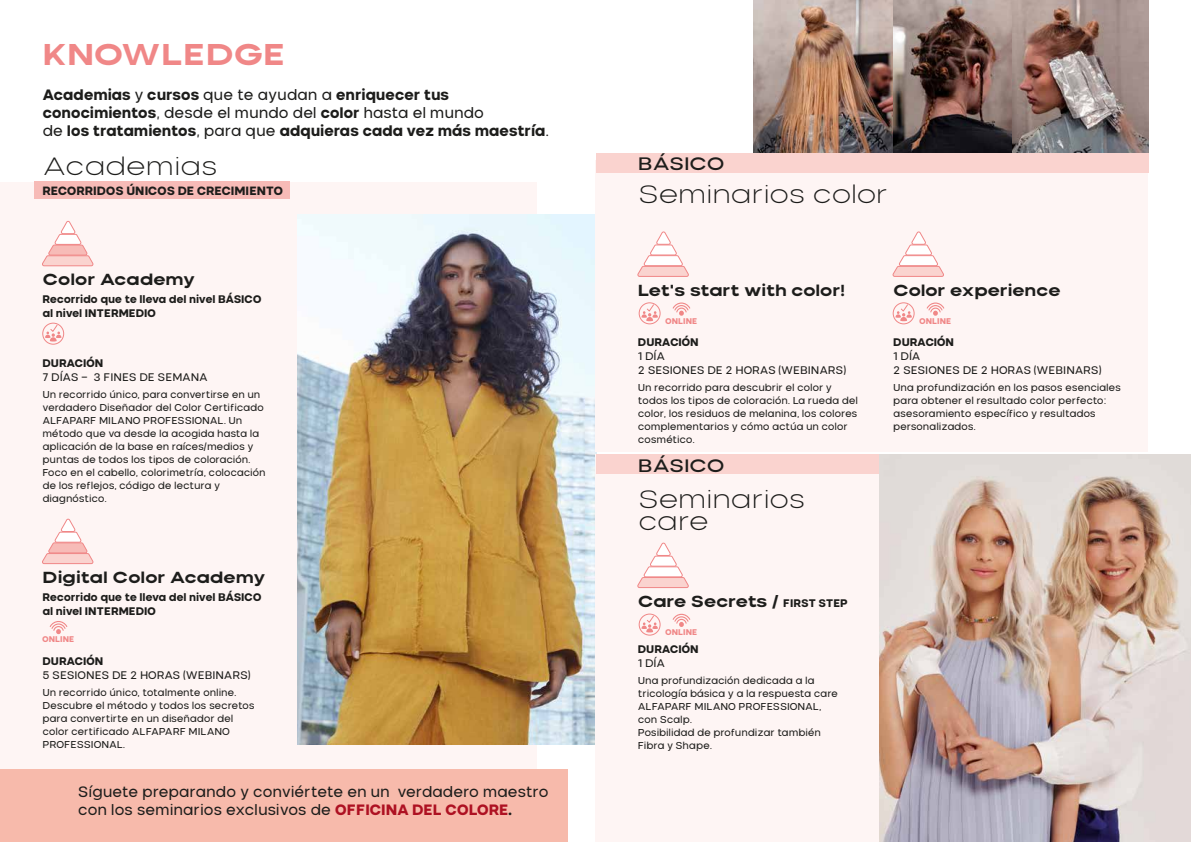
<style>
.page{position:relative;width:1191px;height:842px;background:#fff}
.page>*{position:absolute;margin:0;border:0;box-sizing:border-box;transform-origin:0 0}
.t1{font:800 expanded 30px "Nominee";letter-spacing:-.01em;color:#f08787}
.t2{font:200 expanded 25px/22px "Nominee";letter-spacing:-.045em;color:#1d1d1b}
.t3{font:500 expanded 18px "Nominee";letter-spacing:-.03em;color:#1d1d1b}
.t4{font:800 expanded 16px "Nominee";letter-spacing:-.03em;color:#1d1d1b}
.t5{font:800 15px/18px "Nominee";letter-spacing:-.025em;color:#1d1d1b}
.t6{font:500 15px/18px "Nominee";letter-spacing:-.03em;color:#1d1d1b}
.t7{font:800 12px "Nominee";letter-spacing:-.01em;color:#1d1d1b}
.t8{font:800 11px/14px "Nominee";letter-spacing:-.025em;color:#1d1d1b}
.t9{font:500 11px/14px "Nominee";letter-spacing:-.02em;color:#1d1d1b}
.t10{font:500 10px/13px "Nominee";letter-spacing:-.03em;color:#1d1d1b}
.t11{font:800 8.2px "Nominee";letter-spacing:.01em;color:#f08787}
.s1{font-weight:500}
.s2{font-weight:800;color:#ae1122}
.s3{font-weight:800}
.s4{font-stretch:normal;font-size:11px}
</style>
<div class="page">
<div style="left:0;top:182px;width:537px;height:615px;background:#fef5f4"></div>
<svg style="left:42px;top:221px;width:51px;height:45px"></svg>
<svg style="left:42px;top:518px;width:51px;height:46px"></svg>
<img style="left:298px;top:214px;width:298px;height:530px">
<div style="left:35px;top:182px;width:255px;height:17px;background:#f7bbb7"></div>
<div style="left:0;top:770px;width:567px;height:72px;background:#f7baab"></div>
<div style="left:595px;top:160px;width:553px;height:292px;background:#fef5f4"></div>
<div style="left:595px;top:454px;width:289px;height:388px;background:#fef5f4"></div>
<svg style="left:637px;top:231px;width:52px;height:46px"></svg>
<svg style="left:892px;top:231px;width:52px;height:46px"></svg>
<svg style="left:637px;top:542px;width:51px;height:46px"></svg>
<img style="left:753px;top:0;width:140px;height:153px">
<img style="left:893px;top:0;width:119px;height:153px">
<img style="left:1012px;top:0;width:136px;height:153px">
<div style="left:596px;top:454px;width:288px;height:20px;background:#fad3cf"></div>
<img style="left:879px;top:454px;width:312px;height:388px">
<div style="left:596px;top:153px;width:552px;height:20px;background:#fad3cf"></div>
<svg style="left:50px;top:621px;width:17px;height:13px"></svg>
<svg style="left:45px;top:324px;width:16px;height:18px"></svg>
<div style="left:42px;top:323px;width:22px;height:21px;border:1px solid #f08787;border-radius:50%"></div>
<svg style="left:672px;top:302px;width:18px;height:14px"></svg>
<svg style="left:641px;top:304px;width:17px;height:17px"></svg>
<div style="left:639px;top:302px;width:21px;height:22px;border:1px solid #f08787;border-radius:50%"></div>
<svg style="left:672px;top:614px;width:18px;height:13px"></svg>
<svg style="left:641px;top:615px;width:17px;height:18px"></svg>
<div style="left:639px;top:614px;width:21px;height:21px;border:1px solid #f08787;border-radius:50%"></div>
<svg style="left:926px;top:302px;width:18px;height:14px"></svg>
<svg style="left:895px;top:304px;width:17px;height:17px"></svg>
<div style="left:893px;top:302px;width:21px;height:22px;border:1px solid #f08787;border-radius:50%"></div>
<h1 class="t1" style="left:42px;top:36px;width:244px">KNOWLEDGE</h1>
<h3 class="t5" style="left:42px;top:86px;width:508px">Academias <span class="s1">y</span> cursos <span class="s1">que te ayudan a</span> enriquecer tus conocimientos<span class="s1">, desde el mundo del</span> color <span class="s1">hasta el mundo<br>de</span> los tratamientos<span class="s1">, para que</span> adquieras cada vez más maestría<span class="s1">.</span></h3>
<h2 class="t2" style="left:42px;top:154px;width:177px">Academias</h2>
<p class="t7" style="left:42px;top:183px;width:242px">RECORRIDOS ÚNICOS DE CRECIMIENTO</p>
<h3 class="t4" style="left:42px;top:270px;width:154px">Color Academy</h3>
<p class="t8" style="left:42px;top:292px;width:221px">Recorrido que te lleva del nivel BÁSICO al nivel INTERMEDIO</p>
<p class="t8" style="left:42px;top:356px;width:62px">DURACIÓN</p>
<p class="t9" style="left:42px;top:370px;width:167px">7 DÍAS – 3 FINES DE SEMANA</p>
<p class="t10" style="left:42px;top:388px;width:225px">Un recorrido único, para convertirse en un verdadero Diseñador del Color Certificado ALFAPARF MILANO PROFESSIONAL. Un método que va desde la acogida hasta la aplicación de la base en raíces/medios y puntas de todos los tipos de coloración.<br>Foco en el cabello, colorimetría, colocación de los reflejos, código de lectura y diagnóstico.</p>
<h3 class="t4" style="left:42px;top:567px;width:224px">Digital Color Academy</h3>
<p class="t8" style="left:42px;top:590px;width:221px">Recorrido que te lleva del nivel BÁSICO al nivel INTERMEDIO</p>
<p class="t8" style="left:42px;top:654px;width:62px">DURACIÓN</p>
<p class="t9" style="left:42px;top:668px;width:210px">5 SESIONES DE 2 HORAS (WEBINARS)</p>
<p class="t10" style="left:42px;top:686px;width:214px">Un recorrido único, totalmente online.<br>Descubre el método y todos los secretos para convertirte en un diseñador del color certificado ALFAPARF MILANO PROFESSIONAL.</p>
<p class="t11" style="left:42px;top:634px;width:33px">ONLINE</p>
<h3 class="t6" style="left:78px;top:783px;width:472px">Síguete preparando y conviértete en un verdadero maestro con los seminarios exclusivos de <span class="s2">OFFICINA DEL COLORE</span><span class="s3">.</span></h3>
<h3 class="t3" style="left:638px;top:153px;width:89px">BÁSICO</h3>
<h2 class="t2" style="left:638px;top:183px;width:252px">Seminarios color</h2>
<h3 class="t4" style="left:638px;top:280px;width:209px">Let's start with color!</h3>
<p class="t8" style="left:638px;top:335px;width:62px">DURACIÓN</p>
<p class="t9" style="left:638px;top:348px;width:210px">1 DÍA<br>2 SESIONES DE 2 HORAS (WEBINARS)</p>
<p class="t10" style="left:638px;top:380px;width:222px">Un recorrido para descubrir el color y todos los tipos de coloración. La rueda del color, los residuos de melanina, los colores complementarios y cómo actúa un color cosmético.</p>
<p class="t11" style="left:665px;top:316px;width:33px">ONLINE</p>
<h3 class="t3" style="left:638px;top:454px;width:89px">BÁSICO</h3>
<h2 class="t2" style="left:638px;top:488px;width:169px">Seminarios care</h2>
<h3 class="t4" style="left:638px;top:591px;width:212px">Care Secrets / <span class="s4">FIRST STEP</span></h3>
<p class="t8" style="left:638px;top:642px;width:62px">DURACIÓN</p>
<p class="t9" style="left:638px;top:656px;width:29px">1 DÍA</p>
<p class="t10" style="left:638px;top:673px;width:202px">Una profundización dedicada a la tricología básica y a la respuesta care<br>ALFAPARF MILANO PROFESSIONAL, con Scalp.<br>Posibilidad de profundizar también<br>Fibra y Shape.</p>
<p class="t11" style="left:665px;top:627px;width:33px">ONLINE</p>
<h3 class="t4" style="left:893px;top:280px;width:169px">Color experience</h3>
<p class="t8" style="left:893px;top:335px;width:62px">DURACIÓN</p>
<p class="t9" style="left:893px;top:348px;width:210px">1 DÍA<br>2 SESIONES DE 2 HORAS (WEBINARS)</p>
<p class="t10" style="left:893px;top:380px;width:229px">Una profundización en los pasos esenciales para obtener el resultado color perfecto: asesoramiento específico y resultados personalizados.</p>
<p class="t11" style="left:919px;top:316px;width:33px">ONLINE</p>
</div>
